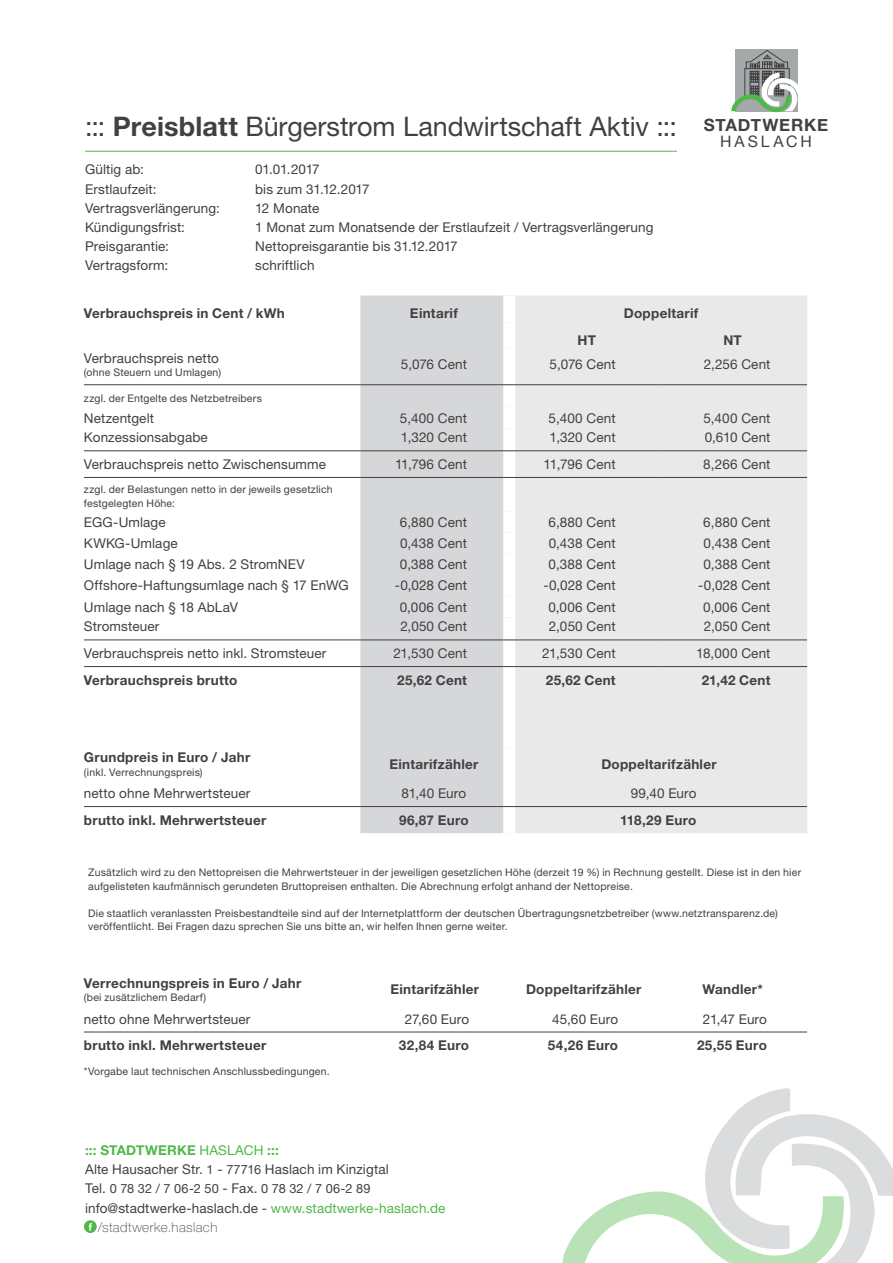
<style>
.page{position:relative;width:893px;height:1263px;background:#fff}
.page>*{position:absolute;margin:0;border:0;box-sizing:border-box;transform-origin:0 0}
.t1{font:27px "Helvetica Neue LT Std";letter-spacing:-.005em;color:#414042}
.t2{font:700 16.95px "Helvetica Neue";letter-spacing:.045em;color:#414042}
.t3{font:15.75px "Helvetica Neue";letter-spacing:.185em;color:#414042}
.t4{font:13.5px/19.2px "Helvetica Neue LT Std";letter-spacing:.01em;color:#414042}
.t5{font:700 13.5px "Helvetica Neue LT Std";letter-spacing:.02em;color:#414042}
.t6{font:12.75px "Helvetica Neue LT Std";letter-spacing:.005em;color:#414042}
.t7{font:10.5px/13.5px "Helvetica Neue LT Std";letter-spacing:.02em;color:#414042}
.s1{font-weight:700}
.s2{font-weight:700;color:#50b848}
.s3{color:#50b848}
.s4{font-size:12.75px}
.s5{font-size:13.5px}
.s6{font-weight:100}
</style>
<div class="page">
<svg style="left:562px;top:1088px;width:331px;height:175px"></svg>
<svg style="left:731px;top:50px;width:67px;height:63px"></svg>
<svg style="left:84px;top:1220px;width:13px;height:13px"></svg>
<div style="left:360px;top:296px;width:143px;height:537px;background:#d5d7d8"></div>
<div style="left:515px;top:296px;width:292px;height:537px;background:#e9e9ea"></div>
<hr style="left:84px;top:1032px;width:276px;height:1px;background:#414042">
<hr style="left:360px;top:1032px;width:149px;height:1px;background:#414042">
<hr style="left:509px;top:1032px;width:149px;height:1px;background:#414042">
<hr style="left:658px;top:1032px;width:149px;height:1px;background:#414042">
<hr style="left:84px;top:384px;width:276px;height:1px;background:#414042">
<hr style="left:360px;top:384px;width:149px;height:1px;background:#414042">
<hr style="left:509px;top:384px;width:149px;height:1px;background:#414042">
<hr style="left:658px;top:384px;width:149px;height:1px;background:#414042">
<hr style="left:84px;top:450px;width:276px;height:1px;background:#414042">
<hr style="left:360px;top:450px;width:149px;height:1px;background:#414042">
<hr style="left:509px;top:450px;width:149px;height:1px;background:#414042">
<hr style="left:658px;top:450px;width:149px;height:1px;background:#414042">
<hr style="left:84px;top:477px;width:276px;height:1px;background:#414042">
<hr style="left:360px;top:477px;width:149px;height:1px;background:#414042">
<hr style="left:509px;top:477px;width:149px;height:1px;background:#414042">
<hr style="left:658px;top:477px;width:149px;height:1px;background:#414042">
<hr style="left:84px;top:639px;width:276px;height:1px;background:#414042">
<hr style="left:360px;top:639px;width:149px;height:1px;background:#414042">
<hr style="left:509px;top:639px;width:149px;height:1px;background:#414042">
<hr style="left:658px;top:639px;width:149px;height:1px;background:#414042">
<hr style="left:84px;top:666px;width:276px;height:1px;background:#414042">
<hr style="left:360px;top:666px;width:149px;height:1px;background:#414042">
<hr style="left:509px;top:666px;width:149px;height:1px;background:#414042">
<hr style="left:658px;top:666px;width:149px;height:1px;background:#414042">
<hr style="left:84px;top:806px;width:276px;height:1px;background:#414042">
<hr style="left:360px;top:806px;width:149px;height:1px;background:#414042">
<hr style="left:509px;top:806px;width:149px;height:1px;background:#414042">
<hr style="left:658px;top:806px;width:149px;height:1px;background:#414042">
<hr style="left:85px;top:151px;width:592px;height:1px;background:#50b848">
<h1 class="t1" style="left:85px;top:111px;width:593px">::: <span class="s1">Preisblatt</span> Bürgerstrom Landwirtschaft Aktiv :::</h1>
<p class="t4" style="left:85px;top:160px;width:60px">Gültig ab:</p>
<p class="t4" style="left:255px;top:160px;width:66px">01.01.2017</p>
<p class="t4" style="left:85px;top:179px;width:73px">Erstlaufzeit:</p>
<p class="t4" style="left:255px;top:179px;width:116px">bis zum 31.12.2017</p>
<p class="t4" style="left:85px;top:198px;width:136px">Vertragsverlängerung:</p>
<p class="t4" style="left:255px;top:198px;width:66px">12 Monate</p>
<p class="t4" style="left:85px;top:217px;width:101px">Kündigungsfrist:</p>
<p class="t4" style="left:255px;top:217px;width:400px">1 Monat zum Monatsende der Erstlaufzeit / Vertragsverlängerung</p>
<p class="t4" style="left:85px;top:236px;width:85px">Preisgarantie:</p>
<p class="t4" style="left:255px;top:236px;width:204px">Nettopreisgarantie bis 31.12.2017</p>
<p class="t4" style="left:85px;top:256px;width:85px">Vertragsform:</p>
<p class="t4" style="left:255px;top:256px;width:61px">schriftlich</p>
<p class="t2" style="left:704px;top:111px;width:126px">STADTWERKE</p>
<p class="t3" style="left:720px;top:130px;width:93px">HASLACH</p>
<p class="t5" style="left:84px;top:305px;width:202px">Verbrauchspreis in Cent / kWh</p>
<p class="t5" style="left:410px;top:305px;width:49px">Eintarif</p>
<p class="t5" style="left:624px;top:305px;width:76px">Doppeltarif</p>
<p class="t5" style="left:577px;top:331px;width:20px">HT</p>
<p class="t5" style="left:723px;top:331px;width:20px">NT</p>
<p class="t4" style="left:84px;top:348px;width:136px">Verbrauchspreis netto</p>
<p class="t7" style="left:84px;top:366px;width:139px">(ohne Steuern und Umlagen)</p>
<p class="t4" style="left:401px;top:355px;width:68px">5,076 Cent</p>
<p class="t4" style="left:550px;top:355px;width:68px">5,076 Cent</p>
<p class="t4" style="left:704px;top:355px;width:68px">2,256 Cent</p>
<p class="t7" style="left:84px;top:391px;width:179px">zzgl. der Entgelte des Netzbetreibers</p>
<p class="t4" style="left:84px;top:408px;width:72px">Netzentgelt</p>
<p class="t4" style="left:400px;top:408px;width:69px">5,400 Cent</p>
<p class="t4" style="left:549px;top:408px;width:69px">5,400 Cent</p>
<p class="t4" style="left:703px;top:408px;width:69px">5,400 Cent</p>
<p class="t4" style="left:84px;top:428px;width:125px">Konzessionsabgabe</p>
<p class="t4" style="left:401px;top:428px;width:68px">1,320 Cent</p>
<p class="t4" style="left:550px;top:428px;width:68px">1,320 Cent</p>
<p class="t4" style="left:705px;top:428px;width:67px">0,610 Cent</p>
<p class="t4" style="left:84px;top:454px;width:244px">Verbrauchspreis netto Zwischensumme</p>
<p class="t4" style="left:395px;top:454px;width:74px">11,796 Cent</p>
<p class="t4" style="left:544px;top:454px;width:74px">11,796 Cent</p>
<p class="t4" style="left:703px;top:454px;width:69px">8,266 Cent</p>
<p class="t7" style="left:84px;top:483px;width:250px">zzgl. der Belastungen netto in der jeweils gesetzlich festgelegten Höhe:</p>
<p class="t4" style="left:84px;top:512px;width:83px">EGG-Umlage</p>
<p class="t4" style="left:400px;top:512px;width:69px">6,880 Cent</p>
<p class="t4" style="left:548px;top:512px;width:69px">6,880 Cent</p>
<p class="t4" style="left:703px;top:512px;width:69px">6,880 Cent</p>
<p class="t4" style="left:84px;top:533px;width:95px">KWKG-Umlage</p>
<p class="t4" style="left:400px;top:533px;width:68px">0,438 Cent</p>
<p class="t4" style="left:549px;top:533px;width:68px">0,438 Cent</p>
<p class="t4" style="left:704px;top:533px;width:68px">0,438 Cent</p>
<p class="t4" style="left:84px;top:555px;width:222px">Umlage nach § 19 Abs. 2 StromNEV</p>
<p class="t4" style="left:400px;top:555px;width:69px">0,388 Cent</p>
<p class="t4" style="left:548px;top:555px;width:69px">0,388 Cent</p>
<p class="t4" style="left:703px;top:555px;width:69px">0,388 Cent</p>
<p class="t4" style="left:84px;top:576px;width:266px">Offshore-Haftungsumlage nach § 17 EnWG</p>
<p class="t4" style="left:395px;top:576px;width:74px">-0,028 Cent</p>
<p class="t4" style="left:543px;top:576px;width:74px">-0,028 Cent</p>
<p class="t4" style="left:698px;top:576px;width:74px">-0,028 Cent</p>
<p class="t4" style="left:84px;top:597px;width:155px">Umlage nach § 18 AbLaV</p>
<p class="t4" style="left:400px;top:597px;width:69px">0,006 Cent</p>
<p class="t4" style="left:548px;top:597px;width:69px">0,006 Cent</p>
<p class="t4" style="left:703px;top:597px;width:69px">0,006 Cent</p>
<p class="t4" style="left:84px;top:617px;width:77px">Stromsteuer</p>
<p class="t4" style="left:400px;top:617px;width:68px">2,050 Cent</p>
<p class="t4" style="left:549px;top:617px;width:68px">2,050 Cent</p>
<p class="t4" style="left:704px;top:617px;width:68px">2,050 Cent</p>
<p class="t4" style="left:84px;top:643px;width:244px">Verbrauchspreis netto inkl. Stromsteuer</p>
<p class="t4" style="left:393px;top:643px;width:75px">21,530 Cent</p>
<p class="t4" style="left:542px;top:643px;width:75px">21,530 Cent</p>
<p class="t4" style="left:696px;top:643px;width:76px">18,000 Cent</p>
<p class="t5" style="left:84px;top:671px;width:155px">Verbrauchspreis brutto</p>
<p class="t5" style="left:397px;top:671px;width:71px">25,62 Cent</p>
<p class="t5" style="left:546px;top:671px;width:71px">25,62 Cent</p>
<p class="t5" style="left:702px;top:671px;width:70px">21,42 Cent</p>
<p class="t5" style="left:84px;top:749px;width:168px">Grundpreis in Euro / Jahr</p>
<p class="t7" style="left:84px;top:765px;width:120px">(inkl. Verrechnungspreis)</p>
<p class="t5" style="left:389px;top:756px;width:90px">Eintarifzähler</p>
<p class="t5" style="left:601px;top:756px;width:117px">Doppeltarifzähler</p>
<p class="t4" style="left:84px;top:783px;width:168px">netto ohne Mehrwertsteuer</p>
<p class="t4" style="left:402px;top:783px;width:66px">81,40 Euro</p>
<p class="t4" style="left:631px;top:783px;width:67px">99,40 Euro</p>
<p class="t5" style="left:84px;top:811px;width:184px">brutto inkl. Mehrwertsteuer</p>
<p class="t5" style="left:399px;top:811px;width:71px">96,87 Euro</p>
<p class="t5" style="left:620px;top:811px;width:78px">118,29 Euro</p>
<p class="t7" style="left:88px;top:865px;width:714px">Zusätzlich wird zu den Nettopreisen die Mehrwertsteuer in der jeweiligen gesetzlichen Höhe (derzeit 19 %) in Rechnung gestellt. Diese ist in den hier aufgelisteten kaufmännisch gerundeten Bruttopreisen enthalten. Die Abrechnung erfolgt anhand der Nettopreise.</p>
<p class="t7" style="left:88px;top:906px;width:691px">Die staatlich veranlassten Preisbestandteile sind auf der Internetplattform der deutschen Übertragungsnetzbetreiber (www.netztransparenz.de) veröffentlicht. Bei Fragen dazu sprechen Sie uns bitte an, wir helfen Ihnen gerne weiter.</p>
<p class="t5" style="left:84px;top:974px;width:219px">Verrechnungspreis in Euro / Jahr</p>
<p class="t7" style="left:84px;top:990px;width:124px">(bei zusätzlichem Bedarf)</p>
<p class="t5" style="left:390px;top:981px;width:90px">Eintarifzähler</p>
<p class="t5" style="left:526px;top:981px;width:117px">Doppeltarifzähler</p>
<p class="t5" style="left:702px;top:981px;width:62px">Wandler*</p>
<p class="t4" style="left:84px;top:1009px;width:168px">netto ohne Mehrwertsteuer</p>
<p class="t4" style="left:405px;top:1009px;width:66px">27,60 Euro</p>
<p class="t4" style="left:552px;top:1009px;width:68px">45,60 Euro</p>
<p class="t4" style="left:703px;top:1009px;width:66px">21,47 Euro</p>
<p class="t5" style="left:84px;top:1037px;width:184px">brutto inkl. Mehrwertsteuer</p>
<p class="t5" style="left:399px;top:1037px;width:72px">32,84 Euro</p>
<p class="t5" style="left:548px;top:1037px;width:72px">54,26 Euro</p>
<p class="t5" style="left:697px;top:1037px;width:71px">25,55 Euro</p>
<p class="t7" style="left:84px;top:1064px;width:247px">*Vorgabe laut technischen Anschlussbedingungen.</p>
<p class="t4" style="left:85px;top:1140px;width:305px"><span class="s2">::: STADTWERKE</span> <span class="s3">HASLACH</span> <span class="s2">:::<br></span>Alte Hausacher Str. <span class="s4">1</span> - <span class="s4">77716</span> Haslach im Kinzigtal</p>
<p class="t6" style="left:85px;top:1181px;width:287px"><span class="s5">Tel.</span> 0 78 32 / 7 06-2 50 <span class="s5">- Fax.</span> 0 78 32 / 7 06-2 89</p>
<p class="t4" style="left:98px;top:1198px;width:349px;text-indent:-13px">info@stadtwerke-haslach.de - <span class="s3">www.stadtwerke-haslach.de </span><span class="s6">/stadtwerke.haslach</span></p>
</div>
